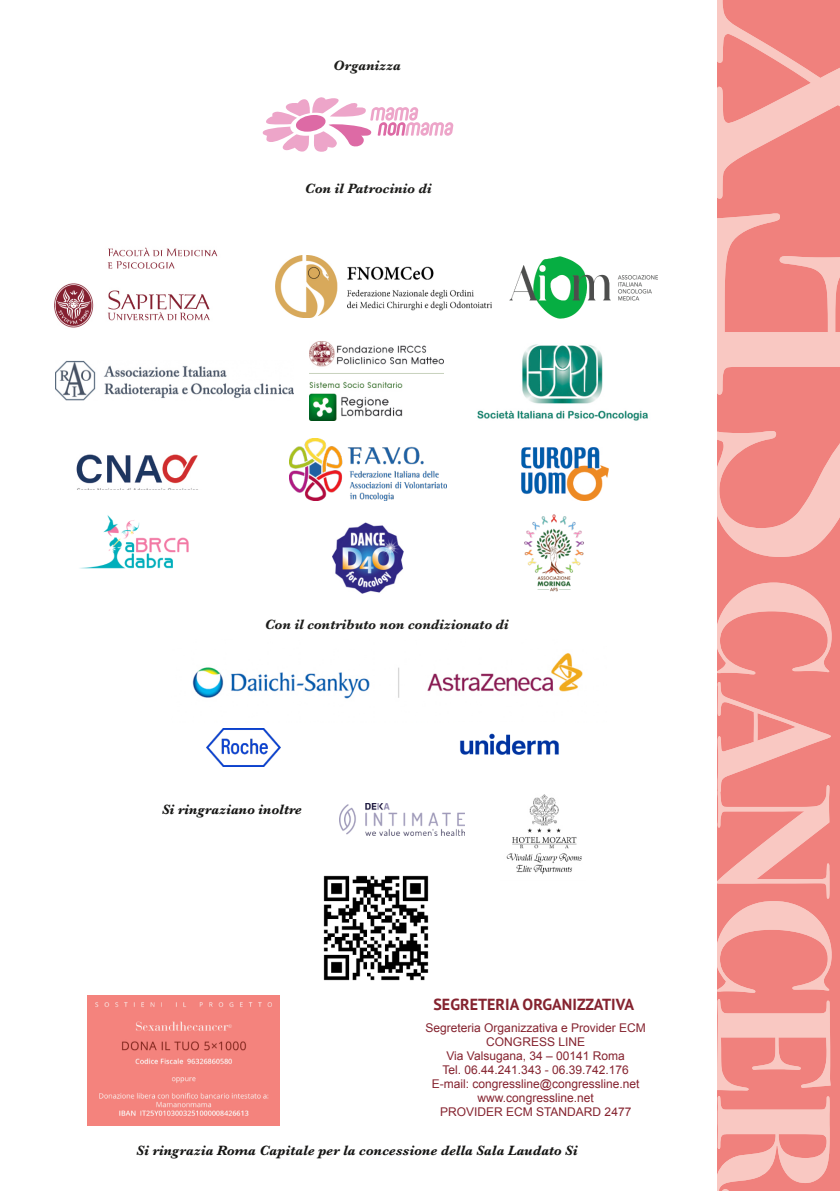
<style>
.page{position:relative;width:840px;height:1191px;background:#fff}
.page>*{position:absolute;margin:0;border:0;box-sizing:border-box;transform-origin:0 0}
.t1{font:700 16px "PT Sans";color:#85232f}
.t2{font:italic 700 14px "Baskerville";color:#161615}
.t3{font:italic 700 14px "Baskerville";color:#1d1d1b}
.t4{font:12px/14px "Arial";color:#85232f;text-align:center}
</style>
<div class="page">
<div style="left:717px;top:0;width:122px;height:1191px;background:#f0817d"></div>
<svg style="left:717px;top:431px;width:122px;height:126px"></svg>
<svg style="left:717px;top:0;width:122px;height:395px"></svg>
<svg style="left:717px;top:582px;width:114px;height:92px"></svg>
<svg style="left:717px;top:682px;width:114px;height:311px"></svg>
<svg style="left:717px;top:999px;width:113px;height:91px"></svg>
<svg style="left:717px;top:1096px;width:112px;height:95px"></svg>
<img style="left:87px;top:995px;width:193px;height:130px">
<svg style="left:262px;top:97px;width:191px;height:55px"></svg>
<img style="left:54px;top:247px;width:164px;height:81px">
<img style="left:76px;top:454px;width:122px;height:36px">
<img style="left:477px;top:344px;width:171px;height:77px">
<img style="left:323px;top:875px;width:106px;height:106px">
<img style="left:339px;top:804px;width:125px;height:31px">
<img style="left:309px;top:341px;width:134px;height:79px">
<img style="left:290px;top:439px;width:156px;height:62px">
<img style="left:509px;top:256px;width:149px;height:63px">
<img style="left:275px;top:256px;width:216px;height:61px">
<img style="left:56px;top:361px;width:237px;height:40px">
<img style="left:521px;top:448px;width:87px;height:53px">
<img style="left:80px;top:515px;width:109px;height:54px">
<img style="left:332px;top:522px;width:71px;height:72px">
<img style="left:521px;top:490px;width:64px;height:102px">
<img style="left:192px;top:653px;width:391px;height:46px">
<img style="left:506px;top:794px;width:76px;height:81px">
<img style="left:206px;top:728px;width:74px;height:38px">
<img style="left:460px;top:733px;width:99px;height:22px">
<p class="t3" style="left:333px;top:57px;width:69px">Organizza</p>
<p class="t3" style="left:305px;top:181px;width:128px">Con il Patrocinio di</p>
<p class="t3" style="left:264px;top:617px;width:245px">Con il contributo non condizionato di</p>
<p class="t2" style="left:162px;top:802px;width:141px">Si ringraziano inoltre</p>
<h1 class="t1" style="left:433px;top:998px;width:202px">SEGRETERIA ORGANIZZATIVA</h1>
<p class="t4" style="left:425px;top:1022px;width:222px">Segreteria Organizzativa e Provider ECM<br>CONGRESS LINE<br>Via Valsugana, 34 – 00141 Roma<br>Tel. 06.44.241.343 - 06.39.742.176<br>E-mail: congressline@congressline.net www.congressline.net<br>PROVIDER ECM STANDARD 2477</p>
<p class="t2" style="left:136px;top:1143px;width:442px">Si ringrazia Roma Capitale per la concessione della Sala Laudato Si</p>
</div>
